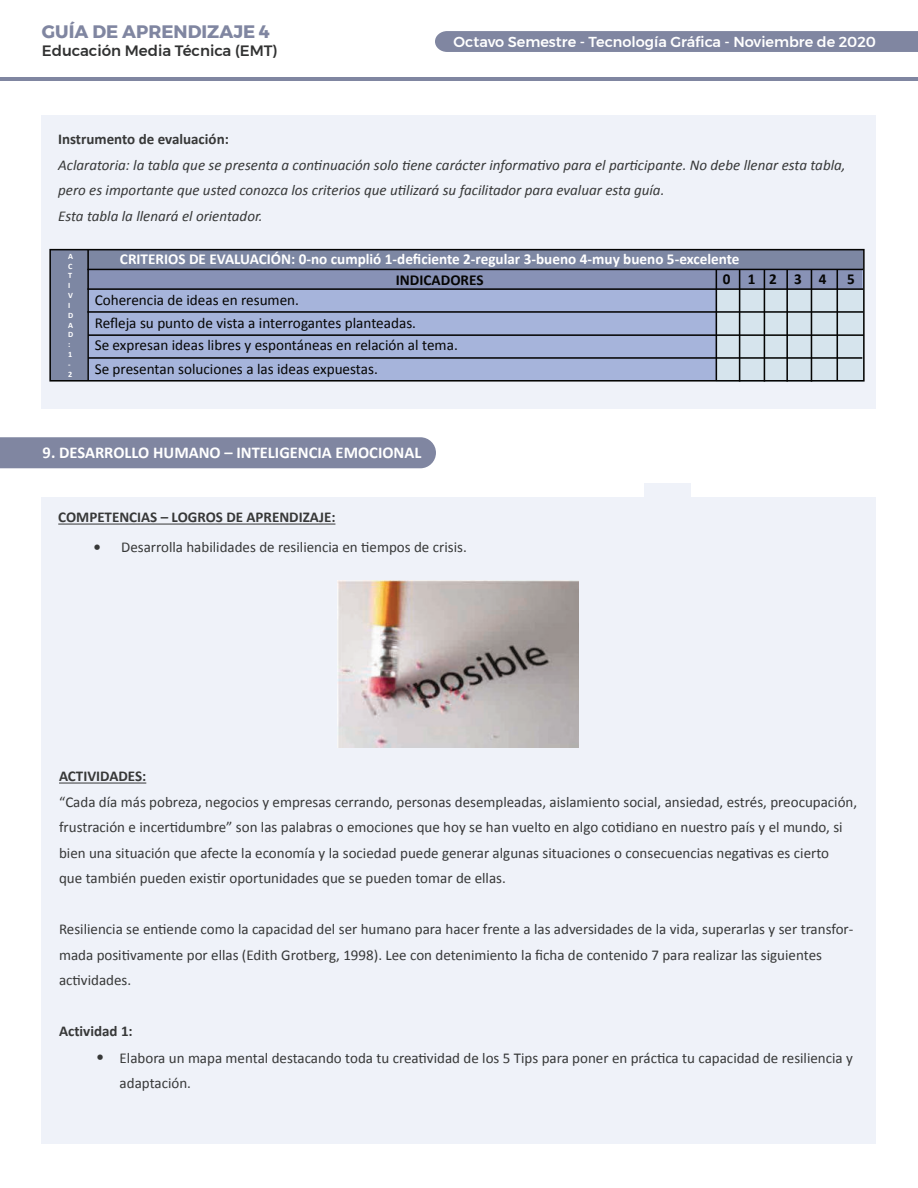
<style>
.page{position:relative;width:918px;height:1188px;background:#fff}
.page>*{position:absolute;margin:0;border:0;box-sizing:border-box;transform-origin:0 0}
.t1{font:700 18px "Montserrat";color:#8086a1}
.t2{font:700 16.5px "Calibri";color:#fff}
.t3{font:15.15px/23.2px "Calibri";color:#050504}
.t4{font:700 15.15px "Calibri";color:#fff}
.t5{font:700 15.15px "Calibri";color:#050504}
.t6{font:15px/25.5px "Calibri";color:#373838}
.t7{font:italic 15px/25.5px "Calibri";color:#373838}
.t8{font:700 15px/25.5px "Calibri";color:#373838;text-align:center}
.t9{font:500 15px "Montserrat";color:#313232}
.t10{font:500 14.4px "Montserrat";color:#fff}
.t11{font:700 8.25px/9.9px "Calibri";color:#fff}
</style>
<div class="page">
<div style="left:41px;top:115px;width:834px;height:293px;background:#eff2f9"></div>
<div style="left:435px;top:31px;width:483px;height:21px;background:#8086a1"></div>
<hr style="left:0;top:78px;width:918px;height:3px;background:#8086a1">
<div style="left:41px;top:497px;width:835px;height:646px;background:#eff2f9"></div>
<hr style="left:58px;top:524px;width:277px;height:1px;background:#373838">
<div style="left:0;top:437px;width:436px;height:31px;background:#8086a1"></div>
<hr style="left:59px;top:783px;width:87px;height:1px;background:#373838">
<img style="left:338px;top:580px;width:241px;height:167px">
<div style="left:50px;top:250px;width:37px;height:131px;background:#7d87a3"></div>
<div style="left:87px;top:264px;width:776px;height:117px;background:#a6b4db"></div>
<div style="left:87px;top:250px;width:776px;height:19px;background:#7d87a3"></div>
<div style="left:87px;top:269px;width:775px;height:20px;background:#8892b6"></div>
<hr style="left:87px;top:250px;width:2px;height:131px;background:#050504">
<div style="left:716px;top:289px;width:148px;height:93px;background:#d6e4ed"></div>
<hr style="left:87px;top:269px;width:776px;height:1px;background:#050504">
<hr style="left:87px;top:288px;width:776px;height:2px;background:#050504">
<hr style="left:87px;top:311px;width:776px;height:2px;background:#050504">
<hr style="left:88px;top:334px;width:776px;height:2px;background:#050504">
<hr style="left:88px;top:357px;width:774px;height:2px;background:#050504">
<div style="left:49px;top:249px;width:816px;height:133px;border:2px solid #050504"></div>
<hr style="left:716px;top:269px;width:1px;height:112px;background:#050504">
<hr style="left:739px;top:269px;width:1px;height:113px;background:#050504">
<hr style="left:764px;top:269px;width:1px;height:113px;background:#050504">
<hr style="left:786px;top:269px;width:2px;height:113px;background:#050504">
<hr style="left:811px;top:269px;width:1px;height:113px;background:#050504">
<hr style="left:837px;top:269px;width:1px;height:111px;background:#050504">
<div style="left:644px;top:483px;width:46px;height:23px;background:#eff2f9"></div>
<p class="t1" style="left:42px;top:21px;width:230px">GUÍA DE APRENDIZAJE 4</p>
<p class="t9" style="left:42px;top:44px;width:237px">Educación Media Técnica (EMT)</p>
<p class="t10" style="left:454px;top:30px;width:424px">Octavo Semestre - Tecnología Gráfica - Noviembre de 2020</p>
<p class="t8" style="left:58px;top:126px;width:172px">Instrumento de evaluación:</p>
<p class="t7" style="left:58px;top:151px;width:789px">Aclaratoria: la tabla que se presenta a continuación solo tiene carácter informativo para el participante. No debe llenar esta tabla, pero es importante que usted conozca los criterios que utilizará su facilitador para evaluar esta guía.<br>Esta tabla la llenará el orientador.</p>
<p class="t11" style="left:68px;top:251px;width:7px">A<br>C<br>T<br>I<br>V<br>I<br>D<br>A<br>D :<br>1 -<br>2</p>
<p class="t4" style="left:120px;top:249px;width:621px">CRITERIOS DE EVALUACIÓN: 0-no cumplió 1-deficiente 2-regular 3-bueno 4-muy bueno 5-excelente</p>
<p class="t5" style="left:396px;top:272px;width:89px">INDICADORES</p>
<p class="t5" style="left:723px;top:272px;width:105px">0 1 2 3 4</p>
<p class="t5" style="left:847px;top:272px;width:9px">5</p>
<p class="t3" style="left:95px;top:288px;width:323px">Coherencia de ideas en resumen.<br>Refleja su punto de vista a interrogantes planteadas.</p>
<p class="t3" style="left:95px;top:333px;width:365px;line-height:24.3px">Se expresan ideas libres y espontáneas en relación al tema.<br>Se presentan soluciones a las ideas expuestas.</p>
<p class="t2" style="left:43px;top:445px;width:380px">9. DESARROLLO HUMANO – INTELIGENCIA EMOCIONAL</p>
<p class="t8" style="left:58px;top:505px;width:279px">COMPETENCIAS – LOGROS DE APRENDIZAJE:</p>
<p class="t8" style="left:93px;top:534px;width:9px">ï</p>
<p class="t6" style="left:121px;top:534px;width:347px">Desarrolla habilidades de resiliencia en tiempos de crisis.</p>
<p class="t8" style="left:59px;top:764px;width:89px">ACTIVIDADES:</p>
<p class="t6" style="left:59px;top:789px;width:800px">“Cada día más pobreza, negocios y empresas cerrando, personas desempleadas, aislamiento social, ansiedad, estrés, preocupación, frustración e incertidumbre” son las palabras o emociones que hoy se han vuelto en algo cotidiano en nuestro país y el mundo, si bien una situación que afecte la economía y la sociedad puede generar algunas situaciones o consecuencias negativas es cierto<br>que también pueden existir oportunidades que se pueden tomar de ellas.</p>
<p class="t6" style="left:59px;top:917px;width:796px">Resiliencia se entiende como la capacidad del ser humano para hacer frente a las adversidades de la vida, superarlas y ser transfor&shy;mada positivamente por ellas (Edith Grotberg, 1998). Lee con detenimiento la ficha de contenido 7 para realizar las siguientes actividades.</p>
<p class="t8" style="left:59px;top:1019px;width:75px">Actividad 1: ï</p>
<p class="t6" style="left:120px;top:1045px;width:735px">Elabora un mapa mental destacando toda tu creatividad de los 5 Tips para poner en práctica tu capacidad de resiliencia y adaptación.</p>
</div>
